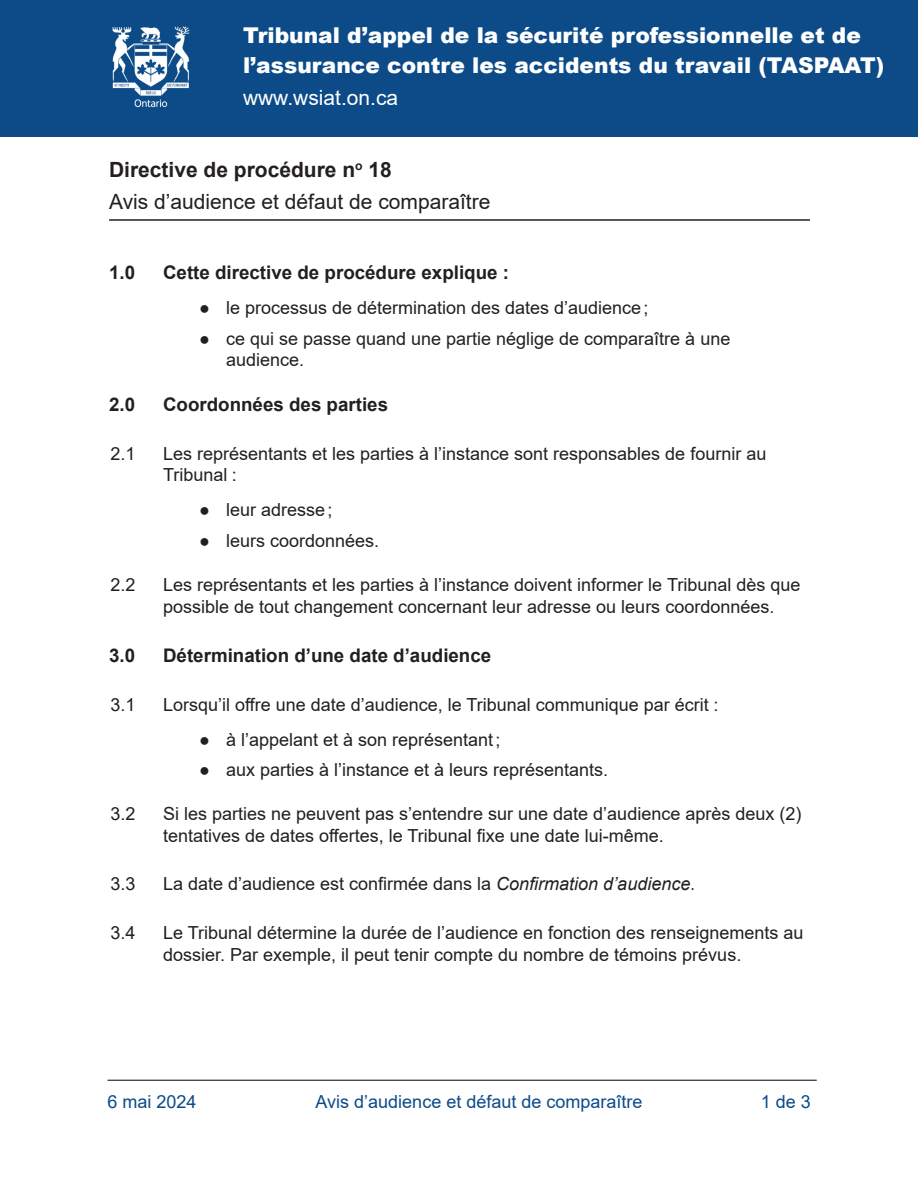
<style>
.page{position:relative;width:918px;height:1188px;background:#fff}
.page>*{position:absolute;margin:0;border:0;box-sizing:border-box;transform-origin:0 0}
.t1{font:900 21.75px/30px "Arial";color:#fff}
.t2{font:21px/32px "Arial";color:#231f20}
.t3{font:21px "Arial";color:#fff}
.t4{font:700 18.75px "Arial";color:#231f20}
.bullets{font:18px/21.6px "Arial";color:#231f20}
.t5{font:18px "Arial";color:#0c4b88}
.s1{font-weight:700}
.s2{font-style:italic}
.s3{font-family:"Times New Roman"}
</style>
<div class="page">
<hr style="left:108px;top:1080px;width:709px;height:1px;background:#231f20">
<hr style="left:109px;top:219px;width:701px;height:2px;background:#231f20">
<div style="left:0;top:0;width:918px;height:136px;background:#0c4b88"></div>
<img style="left:112px;top:26px;width:78px;height:82px">
<h1 class="t1" style="left:243px;top:19px;width:643px">Tribunal d’appel de la sécurité professionnelle et de l’assurance contre les accidents du travail (TASPAAT)</h1>
<p class="t3" style="left:243px;top:83px;width:157px">www.wsiat.on.ca</p>
<h2 class="t2" style="left:109px;top:154px;width:383px"><span class="s1">Directive de procédure n</span><sup>o</sup> <span class="s1">18<br></span>Avis d’audience et défaut de comparaître</h2>
<p class="t4" style="left:109px;top:259px;width:28px">1.0</p>
<p class="t4" style="left:163px;top:259px;width:347px">Cette directive de procédure explique :</p>
<p class="bullets" style="left:199px;top:297px;width:451px">● le processus de détermination des dates d’audience;</p>
<p class="bullets" style="left:226px;top:327px;width:506px;text-indent:-27px">● ce qui se passe quand une partie néglige de comparaître à une audience.</p>
<p class="t4" style="left:109px;top:391px;width:28px">2.0</p>
<p class="t4" style="left:163px;top:391px;width:227px">Coordonnées des parties</p>
<p class="bullets" style="left:111px;top:442px;width:27px">2.1</p>
<p class="bullets" style="left:163px;top:442px;width:605px">Les représentants et les parties à l’instance sont responsables de fournir au<br>Tribunal :</p>
<p class="bullets" style="left:199px;top:499px;width:135px">● leur adresse;</p>
<p class="bullets" style="left:199px;top:530px;width:182px">● leurs coordonnées.</p>
<p class="bullets" style="left:111px;top:574px;width:27px">2.2</p>
<p class="bullets" style="left:163px;top:574px;width:639px">Les représentants et les parties à l’instance doivent informer le Tribunal dès que possible de tout changement concernant leur adresse ou leurs coordonnées.</p>
<p class="t4" style="left:109px;top:642px;width:28px">3.0</p>
<p class="t4" style="left:163px;top:642px;width:330px">Détermination d’une date d’audience</p>
<p class="bullets" style="left:111px;top:693px;width:27px">3.1</p>
<p class="bullets" style="left:163px;top:693px;width:557px">Lorsqu’il offre une date d’audience, le Tribunal communique par écrit :</p>
<p class="bullets" style="left:199px;top:728px;width:303px">● à l’appelant et à son représentant;</p>
<p class="bullets" style="left:199px;top:759px;width:411px">● aux parties à l’instance et à leurs représentants.</p>
<p class="bullets" style="left:111px;top:803px;width:27px">3.2</p>
<p class="bullets" style="left:163px;top:803px;width:640px">Si les parties ne peuvent pas s’entendre sur une date d’audience après deux (2) tentatives de dates offertes, le Tribunal fixe une date lui-même.</p>
<p class="bullets" style="left:111px;top:873px;width:27px">3.3</p>
<p class="bullets" style="left:163px;top:873px;width:533px">La date d’audience est confirmée dans la <span class="s2">Confirmation d’audience</span><span class="s3">.</span></p>
<p class="bullets" style="left:111px;top:922px;width:27px">3.4</p>
<p class="bullets" style="left:163px;top:922px;width:642px">Le Tribunal détermine la durée de l’audience en fonction des renseignements au dossier. Par exemple, il peut tenir compte du nombre de témoins prévus.</p>
<p class="t5" style="left:108px;top:1089px;width:91px">6 mai 2024</p>
<p class="t5" style="left:316px;top:1089px;width:328px">Avis d’audience et défaut de comparaître</p>
<p class="t5" style="left:761px;top:1089px;width:52px">1 de 3</p>
</div>
